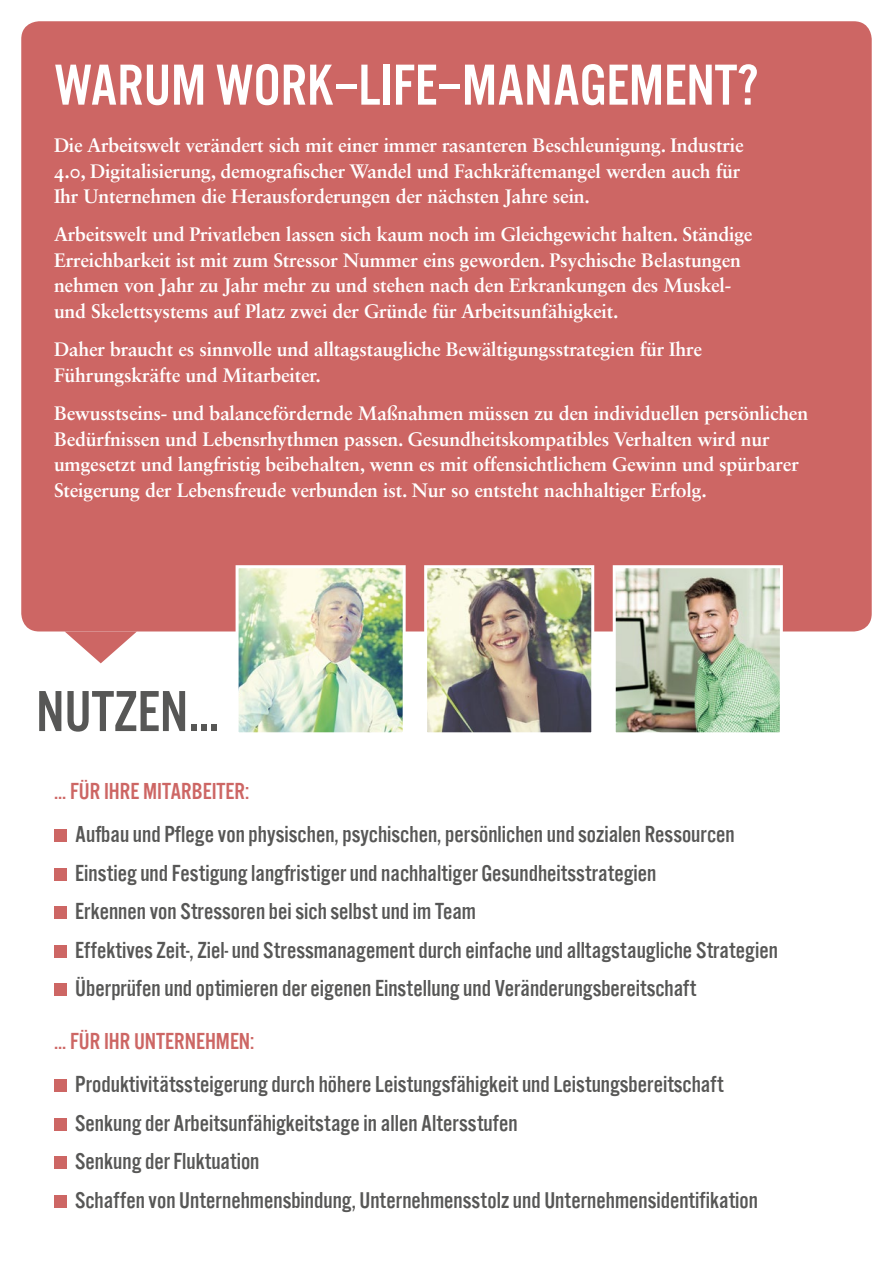
<style>
.page{position:relative;width:893px;height:1263px;background:#fff}
.page>*{position:absolute;margin:0;border:0;box-sizing:border-box;transform-origin:0 0}
.t1{font:60px "Alternate Got No 3 D";color:#fff}
.t2{font:60px "Alternate Got No 3 D";color:#575756}
.t3{font:24px "Alternate Got No 3 D";color:#575756}
.t4{font:24px "Alternate Got No 3 D";color:#cd6664}
.t5{font:19.5px/25.5px "Sabon Bold Os F";letter-spacing:-.01em;color:#fff}
</style>
<div class="page">
<div style="left:21px;top:21px;width:851px;height:610px;background:#cd6664;border-radius:18px"></div>
<svg style="left:65px;top:631px;width:72px;height:32px"></svg>
<div style="left:54px;top:829px;width:13px;height:13px;background:#cd6664"></div>
<div style="left:54px;top:868px;width:13px;height:12px;background:#cd6664"></div>
<div style="left:54px;top:906px;width:13px;height:13px;background:#cd6664"></div>
<div style="left:54px;top:945px;width:13px;height:12px;background:#cd6664"></div>
<div style="left:54px;top:983px;width:13px;height:13px;background:#cd6664"></div>
<div style="left:54px;top:1079px;width:13px;height:13px;background:#cd6664"></div>
<div style="left:54px;top:1118px;width:13px;height:13px;background:#cd6664"></div>
<div style="left:54px;top:1156px;width:13px;height:13px;background:#cd6664"></div>
<div style="left:54px;top:1195px;width:13px;height:13px;background:#cd6664"></div>
<img style="left:428px;top:569px;width:162px;height:162px">
<div style="left:424px;top:565px;width:170px;height:170px;border:3px solid #fff"></div>
<img style="left:240px;top:569px;width:162px;height:162px">
<div style="left:236px;top:565px;width:170px;height:170px;border:3px solid #fff"></div>
<img style="left:617px;top:569px;width:162px;height:162px">
<div style="left:613px;top:565px;width:170px;height:170px;border:3px solid #fff"></div>
<p class="t1" style="left:54px;top:54px;width:706px">WARUM WORK–LIFE–MANAGEMENT?</p>
<p class="t5" style="left:54px;top:132px;width:691px">Die Arbeitswelt verändert sich mit einer immer rasanteren Beschleunigung. Industrie<br>4.0, Digitalisierung, demografischer Wandel und Fachkräftemangel werden auch für<br>Ihr Unternehmen die Herausforderungen der nächsten Jahre sein.</p>
<p class="t5" style="left:54px;top:221px;width:700px">Arbeitswelt und Privatleben lassen sich kaum noch im Gleichgewicht halten. Ständige Erreichbarkeit ist mit zum Stressor Nummer eins geworden. Psychische Belastungen nehmen von Jahr zu Jahr mehr zu und stehen nach den Erkrankungen des Muskel&shy;und Skelettsystems auf Platz zwei der Gründe für Arbeitsunfähigkeit.</p>
<p class="t5" style="left:54px;top:336px;width:650px">Daher braucht es sinnvolle und alltagstaugliche Bewältigungsstrategien für Ihre<br>Führungskräfte und Mitarbeiter.</p>
<p class="t5" style="left:54px;top:400px;width:756px">Bewusstseins- und balancefördernde Maßnahmen müssen zu den individuellen persönlichen Bedürfnissen und Lebensrhythmen passen. Gesundheitskompatibles Verhalten wird nur umgesetzt und langfristig beibehalten, wenn es mit offensichtlichem Gewinn und spürbarer Steigerung der Lebensfreude verbunden ist. Nur so entsteht nachhaltiger Erfolg.</p>
<p class="t2" style="left:36px;top:680px;width:185px">NUTZEN...</p>
<p class="t4" style="left:54px;top:779px;width:197px">... FÜR IHRE MITARBEITER:</p>
<p class="t3" style="left:75px;top:822px;width:661px">Aufbau und Pflege von physischen, psychischen, persönlichen und sozialen Ressourcen</p>
<p class="t3" style="left:75px;top:860px;width:583px">Einstieg und Festigung langfristiger und nachhaltiger Gesundheitsstrategien</p>
<p class="t3" style="left:75px;top:899px;width:402px">Erkennen von Stressoren bei sich selbst und im Team</p>
<p class="t3" style="left:75px;top:937px;width:704px">Effektives Zeit-, Ziel- und Stressmanagement durch einfache und alltagstaugliche Strategien</p>
<p class="t3" style="left:75px;top:976px;width:623px">Überprüfen und optimieren der eigenen Einstellung und Veränderungsbereitschaft</p>
<p class="t4" style="left:54px;top:1029px;width:202px">... FÜR IHR UNTERNEHMEN:</p>
<p class="t3" style="left:75px;top:1072px;width:650px">Produktivitätssteigerung durch höhere Leistungsfähigkeit und Leistungsbereitschaft</p>
<p class="t3" style="left:75px;top:1110px;width:444px">Senkung der Arbeitsunfähigkeitstage in allen Altersstufen</p>
<p class="t3" style="left:75px;top:1149px;width:186px">Senkung der Fluktuation</p>
<p class="t3" style="left:75px;top:1187px;width:684px">Schaffen von Unternehmensbindung, Unternehmensstolz und Unternehmensidentifikation</p>
</div>
